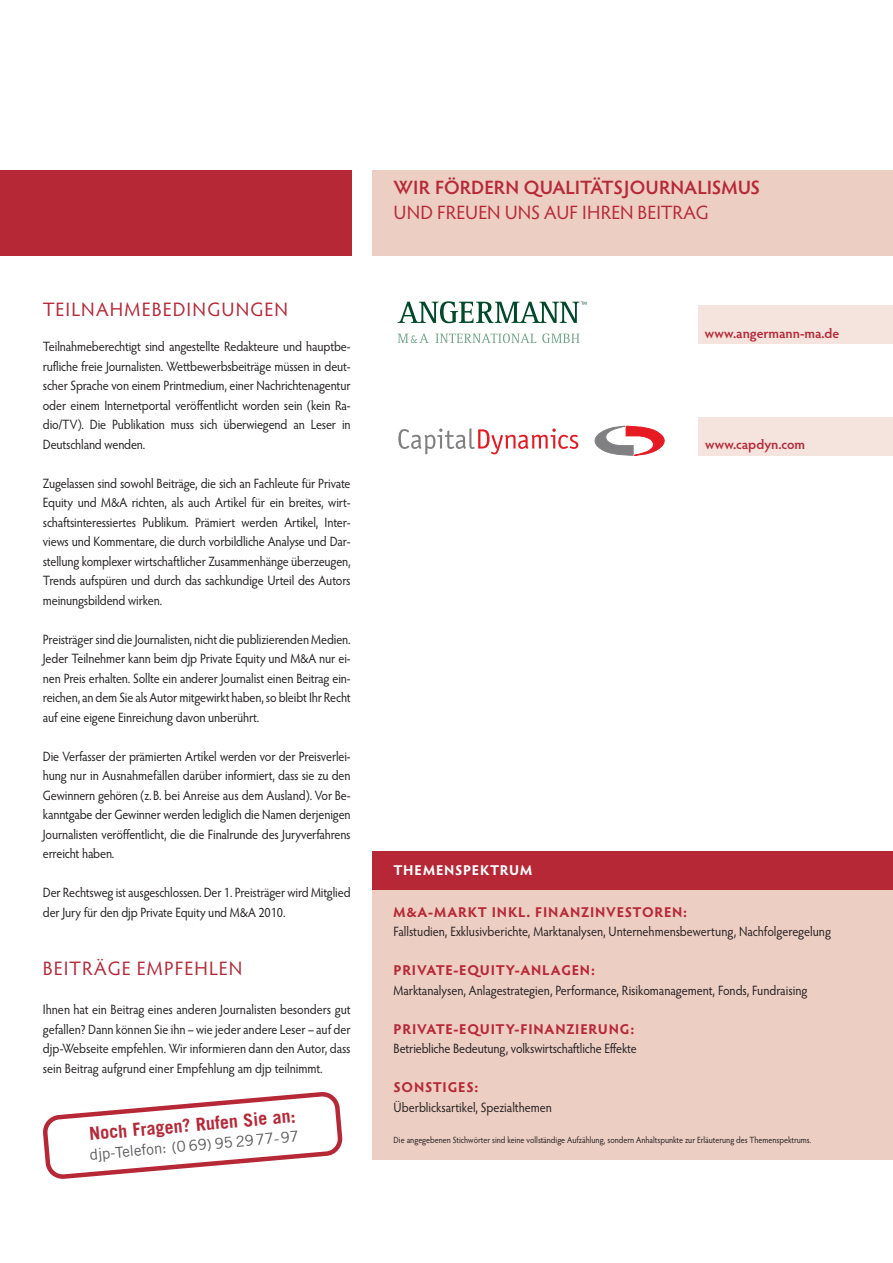
<style>
.page{position:relative;width:893px;height:1263px;background:#fff}
.page>*{position:absolute;margin:0;border:0;box-sizing:border-box;transform-origin:0 0}
.t1{font:19.5px "Hypatia Sans Pro";letter-spacing:.05em;color:#b72837}
.t2{font:600 19.35px "Hypatia Sans Pro";color:#b72837}
.t3{font:19.35px "Hypatia Sans Pro";color:#b72837}
.t4{font:700 18px "Trade Gothic";color:#b72837}
.t5{font:15px "Trade Gothic";color:#57585a}
.t6{font:700 14.25px "Hypatia Sans Pro";letter-spacing:.055em;color:#b72837}
.t7{font:700 14.25px "Hypatia Sans Pro";letter-spacing:.05em;color:#fff}
.t8{font:13.5px/19.5px "Hypatia Sans Pro";letter-spacing:-.01em;color:#231f20;text-align:justify;scale:.9 1}
.t9{font:600 13.5px "Hypatia Sans Pro";color:#b72837}
.t10{font:9px "Hypatia Sans Pro";color:#231f20;scale:.9 1}
</style>
<div class="page">
<div style="left:372px;top:170px;width:520px;height:85px;background:#edcec3"></div>
<div style="left:698px;top:418px;width:194px;height:38px;background:#f5e4de"></div>
<div style="left:372px;top:859px;width:520px;height:301px;background:#edcec3"></div>
<div style="left:372px;top:851px;width:520px;height:38px;background:#b72837"></div>
<div style="left:0;top:170px;width:352px;height:85px;background:#b72837"></div>
<svg style="left:43px;top:1092px;width:300px;height:87px"></svg>
<svg style="left:398px;top:301px;width:189px;height:22px"></svg>
<svg style="left:397px;top:333px;width:32px;height:10px"></svg>
<svg style="left:435px;top:333px;width:101px;height:10px"></svg>
<svg style="left:542px;top:333px;width:38px;height:10px"></svg>
<div style="left:698px;top:305px;width:194px;height:38px;background:#f5e4de"></div>
<svg style="left:398px;top:428px;width:180px;height:26px"></svg>
<svg style="left:594px;top:425px;width:71px;height:31px"></svg>
<h1 class="t1" style="left:43px;top:302px;width:247px">TEILNAHMEBEDINGUNGEN</h1>
<p class="t8" style="left:43px;top:338px;width:343px">Teilnahmeberechtigt sind angestellte Redakteure und hauptbe&shy;rufliche freie Journalisten. Wettbewerbsbeiträge müssen in deut&shy;scher Sprache von einem Printmedium, einer Nachrichtenagentur oder einem Internetportal veröffentlicht worden sein (kein Ra&shy;dio/TV). Die Publikation muss sich überwiegend an Leser in Deutschland wenden.</p>
<p class="t8" style="left:43px;top:475px;width:343px">Zugelassen sind sowohl Beiträge, die sich an Fachleute für Private Equity und M&amp;A richten, als auch Artikel für ein breites, wirt&shy;schaftsinteressiertes Publikum. Prämiert werden Artikel, Inter&shy;views und Kommentare, die durch vorbildliche Analyse und Dar&shy;stellung komplexer wirtschaftlicher Zusammenhänge überzeugen, Trends aufspüren und durch das sachkundige Urteil des Autors meinungsbildend wirken.</p>
<p class="t8" style="left:43px;top:631px;width:343px">Preisträger sind die Journalisten, nicht die publizierenden Medien.<br>Jeder Teilnehmer kann beim djp Private Equity und M&amp;A nur ei&shy;nen Preis erhalten. Sollte ein anderer Journalist einen Beitrag ein&shy;reichen, an dem Sie als Autor mitgewirkt haben, so bleibt Ihr Recht auf eine eigene Einreichung davon unberührt.</p>
<p class="t8" style="left:43px;top:748px;width:343px">Die Verfasser der prämierten Artikel werden vor der Preisverlei&shy;hung nur in Ausnahmefällen darüber informiert, dass sie zu den Gewinnern gehören (z.B. bei Anreise aus dem Ausland). Vor Be&shy;kanntgabe der Gewinner werden lediglich die Namen derjenigen Journalisten veröffentlicht, die die Finalrunde des Juryverfahrens erreicht haben.</p>
<p class="t8" style="left:43px;top:884px;width:343px">Der Rechtsweg ist ausgeschlossen. Der 1. Preisträger wird Mitglied der Jury für den djp Private Equity und M&amp;A 2010.</p>
<h1 class="t1" style="left:43px;top:961px;width:201px">BEITRÄGE EMPFEHLEN</h1>
<p class="t8" style="left:43px;top:1001px;width:343px">Ihnen hat ein Beitrag eines anderen Journalisten besonders gut gefallen? Dann können Sie ihn – wie jeder andere Leser – auf der djp-Webseite empfehlen. Wir informieren dann den Autor, dass sein Beitrag aufgrund einer Empfehlung am djp teilnimmt.</p>
<h3 class="t4" style="left:89px;top:1127px;width:209px;rotate:-5deg">Noch Fragen? Rufen Sie an:</h3>
<p class="t5" style="left:89px;top:1149px;width:212px;rotate:-5deg">djp-Telefon: (0 69) 95 2977-97</p>
<h2 class="t2" style="left:393px;top:180px;width:368px">WIR FÖRDERN QUALITÄTSJOURNALISMUS</h2>
<h2 class="t3" style="left:393px;top:205px;width:317px">UND FREUEN UNS AUF IHREN BEITRAG</h2>
<p class="t9" style="left:705px;top:328px;width:136px">www.angermann-ma.de</p>
<p class="t9" style="left:705px;top:439px;width:102px">www.capdyn.com</p>
<p class="t7" style="left:393px;top:865px;width:140px">THEMENSPEKTRUM</p>
<p class="t6" style="left:393px;top:906px;width:295px">M&amp;A-MARKT INKL. FINANZINVESTOREN:</p>
<p class="t8" style="left:394px;top:923px;width:488px">Fallstudien, Exklusivberichte, Marktanalysen, Unternehmensbewertung, Nachfolgeregelung</p>
<p class="t6" style="left:393px;top:965px;width:203px">PRIVATE-EQUITY-ANLAGEN:</p>
<p class="t8" style="left:394px;top:982px;width:461px">Marktanalysen, Anlagestrategien, Performance, Risikomanagement, Fonds, Fundraising</p>
<p class="t6" style="left:393px;top:1023px;width:242px">PRIVATE-EQUITY-FINANZIERUNG:</p>
<p class="t8" style="left:394px;top:1040px;width:272px">Betriebliche Bedeutung, volkswirtschaftliche Effekte</p>
<p class="t6" style="left:393px;top:1082px;width:86px">SONSTIGES:</p>
<p class="t8" style="left:394px;top:1099px;width:177px">Überblicksartikel, Spezialthemen</p>
<p class="t10" style="left:394px;top:1136px;width:466px">Die angegebenen Stichwörter sind keine vollständige Aufzählung, sondern Anhaltspunkte zur Erläuterung des Themenspektrums.</p>
</div>
